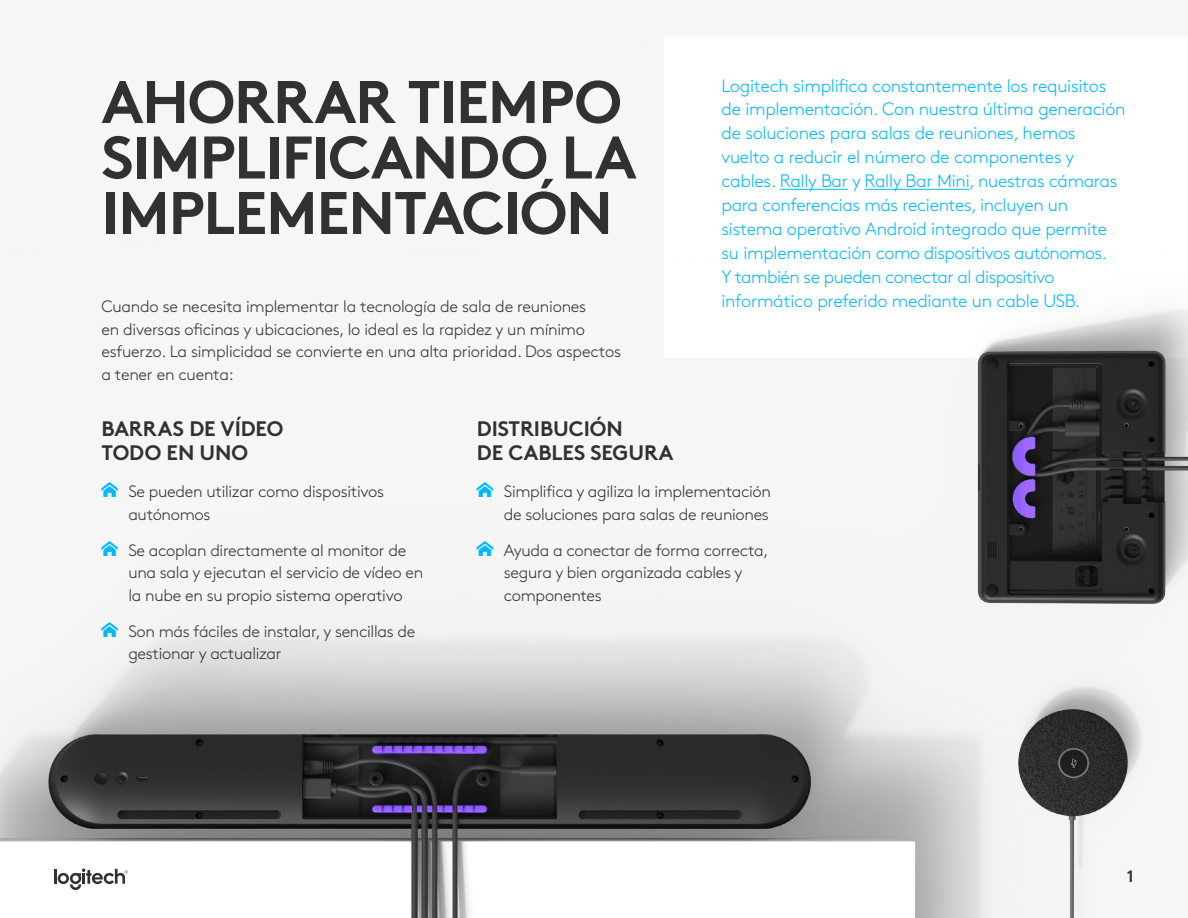
<style>
.page{position:relative;width:1188px;height:918px;background:#f6f6f6}
.page>*{position:absolute;margin:0;border:0;box-sizing:border-box;transform-origin:0 0}
.t1{font:700 60px/55.5px "Brown Pro";letter-spacing:-.02em;color:#2f3132}
.t2{font:700 21px/24px "Brown Pro";letter-spacing:-.005em;color:#2f3132}
.t3{font:300 18px/24px "Brown Pro";letter-spacing:-.015em;color:#00b8fc}
.t4{font:300 16.5px/22.5px "Brown Pro";letter-spacing:-.02em;color:#2f3132}
.t5{font:700 16.5px "Brown Pro";color:#2f3132}
</style>
<div class="page">
<img style="left:0;top:188px;width:1188px;height:730px">
<hr style="left:780px;top:189px;width:68px;height:1px;background:#00b8fc">
<hr style="left:865px;top:189px;width:105px;height:1px;background:#00b8fc">
<hr style="left:54px;top:869px;width:3px;height:15px;background:#2f3132">
<svg style="left:58px;top:868px;width:70px;height:22px"></svg>
<svg style="left:101px;top:482px;width:17px;height:15px"></svg>
<svg style="left:101px;top:541px;width:17px;height:15px"></svg>
<svg style="left:101px;top:622px;width:17px;height:15px"></svg>
<svg style="left:477px;top:482px;width:16px;height:15px"></svg>
<svg style="left:477px;top:541px;width:16px;height:15px"></svg>
<h1 class="t1" style="left:102px;top:68px;width:536px">AHORRAR TIEMPO<br>SIMPLIFICANDO LA<br>IMPLEMENTACIÓN</h1>
<p class="t4" style="left:101px;top:294px;width:521px">Cuando se necesita implementar la tecnología de sala de reuniones<br>en diversas oficinas y ubicaciones, lo ideal es la rapidez y un mínimo esfuerzo. La simplicidad se convierte en una alta prioridad. Dos aspectos a tener en cuenta:</p>
<p class="t3" style="left:722px;top:72px;width:406px">Logitech simplifica constantemente los requisitos de implementación. Con nuestra última generación de soluciones para salas de reuniones, hemos vuelto a reducir el número de componentes y cables. Rally Bar y Rally Bar Mini, nuestras cámaras para conferencias más recientes, incluyen un sistema operativo Android integrado que permite su implementación como dispositivos autónomos.<br>Y también se pueden conectar al dispositivo informático preferido mediante un cable USB.</p>
<p class="t2" style="left:101px;top:414px;width:183px">BARRAS DE VÍDEO<br>TODO EN UNO</p>
<p class="t4" style="left:128px;top:479px;width:257px">Se pueden utilizar como dispositivos autónomos</p>
<p class="t4" style="left:128px;top:538px;width:296px">Se acoplan directamente al monitor de una sala y ejecutan el servicio de vídeo en la nube en su propio sistema operativo</p>
<p class="t4" style="left:128px;top:619px;width:288px">Son más fáciles de instalar, y sencillas de gestionar y actualizar</p>
<p class="t2" style="left:477px;top:414px;width:198px">DISTRIBUCIÓN<br>DE CABLES SEGURA</p>
<p class="t4" style="left:504px;top:479px;width:268px">Simplifica y agiliza la implementación de soluciones para salas de reuniones</p>
<p class="t4" style="left:504px;top:538px;width:266px">Ayuda a conectar de forma correcta, segura y bien organizada cables y componentes</p>
<p class="t5" style="left:1127px;top:863px;width:9px">1</p>
</div>
